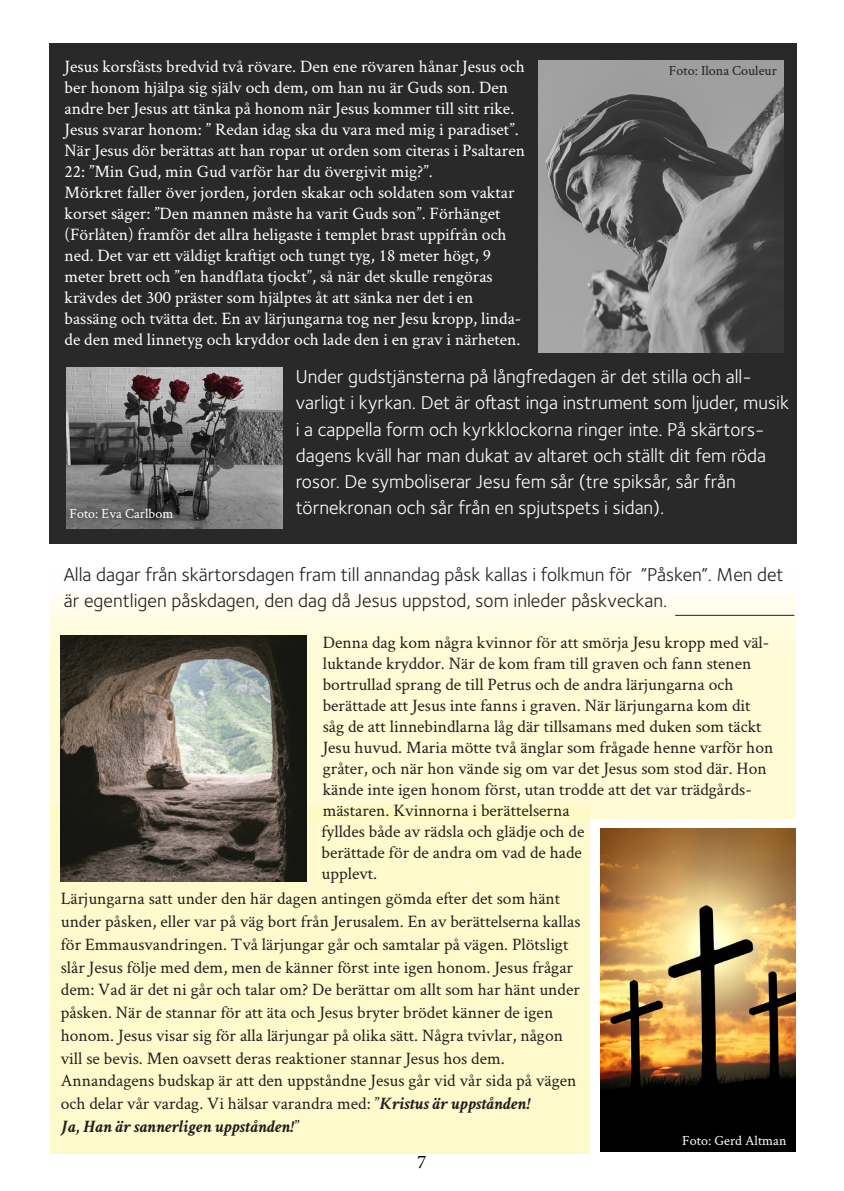
<style>
.page{position:relative;width:844px;height:1191px;background:#fff}
.page>*{position:absolute;margin:0;border:0;box-sizing:border-box;transform-origin:0 0}
.Mellanrubriker_-_kopia{font:19.25px/26.2px "Foundry Sterling OT3";color:#fff}
.Mellanrubriker_-_kopia-2{font:19.25px/26.2px "Foundry Sterling OT3";color:#231f20}
.t1{font:19.25px "Minion Pro";color:#000}
.Mellanrubriker_-_kopia-3{font:17.5px/22.8px "Crimson Svk";color:#231f20}
.Mellanrubriker_-_kopia-4{font:17.5px/21px "Crimson Svk";color:#fff}
.Mellanrubriker_-_kopia-5{font:italic 700 17.5px "Crimson Svk";color:#231f20}
.Mellanrubriker_-_kopia-6{font:14px "Crimson Svk";color:#fff}
.Mellanrubriker_-_kopia-7{font:14px "Crimson Svk";color:#231f20}
.s1{font-weight:700;font-style:italic}
.s2{font-weight:400;font-style:normal}
</style>
<div class="page">
<div style="left:50px;top:44px;width:746px;height:500px;background:#292929"></div>
<img style="left:538px;top:61px;width:245px;height:291px">
<img style="left:600px;top:828px;width:195px;height:323px">
<img style="left:66px;top:367px;width:217px;height:161px">
<svg style="left:51px;top:597px;width:744px;height:221px;background:#fefad8"></svg>
<div style="left:51px;top:805px;width:538px;height:348px;background:#fffacc"></div>
<img style="left:61px;top:635px;width:245px;height:246px">
<hr style="left:675px;top:615px;width:119px;height:1px;background:#231f20">
<p class="Mellanrubriker_-_kopia-4" style="left:64px;top:55px;width:462px">Jesus korsfästs bredvid två rövare. Den ene rövaren hånar Jesus och ber honom hjälpa sig själv och dem, om han nu är Guds son. Den andre ber Jesus att tänka på honom när Jesus kommer till sitt rike.<br>Jesus svarar honom: ” Redan idag ska du vara med mig i paradiset”.<br>När Jesus dör berättas att han ropar ut orden som citeras i Psaltaren 22: ”Min Gud, min Gud varför har du övergivit mig?”.</p>
<p class="Mellanrubriker_-_kopia-4" style="left:64px;top:181px;width:451px">Mörkret faller över jorden, jorden skakar och soldaten som vaktar korset säger: ”Den mannen måste ha varit Guds son”. Förhänget (Förlåten) framför det allra heligaste i templet brast uppifrån och ned. Det var ett väldigt kraftigt och tungt tyg, 18 meter högt, 9 meter brett och ”en handflata tjockt”, så när det skulle rengöras krävdes det 300 präster som hjälptes åt att sänka ner det i en</p>
<p class="Mellanrubriker_-_kopia-4" style="left:64px;top:307px;width:458px">bassäng och tvätta det. En av lärjungarna tog ner Jesu kropp, linda&shy;de den med linnetyg och kryddor och lade den i en grav i närheten.</p>
<p class="Mellanrubriker_-_kopia" style="left:296px;top:362px;width:457px">Under gudstjänsterna på långfredagen är det stilla och all-</p>
<p class="Mellanrubriker_-_kopia" style="left:296px;top:388px;width:494px">varligt i kyrkan. Det är oftast inga instrument som ljuder, musik i a cappella form och kyrkklockorna ringer inte. På skärtors-</p>
<p class="Mellanrubriker_-_kopia" style="left:296px;top:441px;width:471px">dagens kväll har man dukat av altaret och ställt dit fem röda rosor. De symboliserar Jesu fem sår (tre spiksår, sår från</p>
<p class="Mellanrubriker_-_kopia" style="left:296px;top:493px;width:370px">törnekronan och sår från en spjutspets i sidan).</p>
<p class="Mellanrubriker_-_kopia-7" style="left:668px;top:61px;width:109px">Foto: Ilona Couleur</p>
<p class="Mellanrubriker_-_kopia-6" style="left:69px;top:504px;width:105px">Foto: Eva Carlbom</p>
<p class="Mellanrubriker_-_kopia-2" style="left:64px;top:560px;width:721px">Alla dagar från skärtorsdagen fram till annandag påsk kallas i folkmun för ”Påsken”. Men det är egentligen påskdagen, den dag då Jesus uppstod, som inleder påskveckan.</p>
<p class="Mellanrubriker_-_kopia-3" style="left:322px;top:630px;width:448px">Denna dag kom några kvinnor för att smörja Jesu kropp med väl-</p>
<p class="Mellanrubriker_-_kopia-3" style="left:322px;top:652px;width:430px;line-height:21px">luktande kryddor. När de kom fram till graven och fann stenen bortrullad sprang de till Petrus och de andra lärjungarna och</p>
<p class="Mellanrubriker_-_kopia-3" style="left:322px;top:694px;width:452px;line-height:21px">berättade att Jesus inte fanns i graven. När lärjungarna kom dit såg de att linnebindlarna låg där tillsamans med duken som täckt Jesu huvud. Maria mötte två änglar som frågade henne varför hon gråter, och när hon vände sig om var det Jesus som stod där. Hon kände inte igen honom först, utan trodde att det var trädgårds-</p>
<p class="Mellanrubriker_-_kopia-3" style="left:322px;top:798px;width:248px">mästaren. Kvinnorna i berättelserna</p>
<p class="Mellanrubriker_-_kopia-3" style="left:321px;top:820px;width:264px;line-height:21px">fylldes både av rädsla och glädje och de berättade för de andra om vad de hade upplevt.</p>
<p class="Mellanrubriker_-_kopia-3" style="left:61px;top:886px;width:521px">Lärjungarna satt under den här dagen antingen gömda efter det som hänt under påsken, eller var på väg bort från Jerusalem. En av berättelserna kallas för Emmausvandringen. Två lärjungar går och samtalar på vägen. Plötsligt slår Jesus följe med dem, men de känner först inte igen honom. Jesus frågar dem: Vad är det ni går och talar om? De berättar om allt som har hänt under påsken. När de stannar för att äta och Jesus bryter brödet känner de igen</p>
<p class="Mellanrubriker_-_kopia-3" style="left:61px;top:1023px;width:503px">honom. Jesus visar sig för alla lärjungar på olika sätt. Några tvivlar, någon vill se bevis. Men oavsett deras reaktioner stannar Jesus hos dem.</p>
<p class="Mellanrubriker_-_kopia-3" style="left:61px;top:1068px;width:517px">Annandagens budskap är att den uppståndne Jesus går vid vår sida på vägen och delar vår vardag. Vi hälsar varandra med: ”<span class="s1">Kristus är uppstånden!</span></p>
<p class="Mellanrubriker_-_kopia-5" style="left:61px;top:1115px;width:240px">Ja, Han är sannerligen uppstånden!<span class="s2">”</span></p>
<p class="t1" style="left:417px;top:1148px;width:11px">7</p>
<p class="Mellanrubriker_-_kopia-6" style="left:682px;top:1131px;width:106px">Foto: Gerd Altman</p>
</div>
